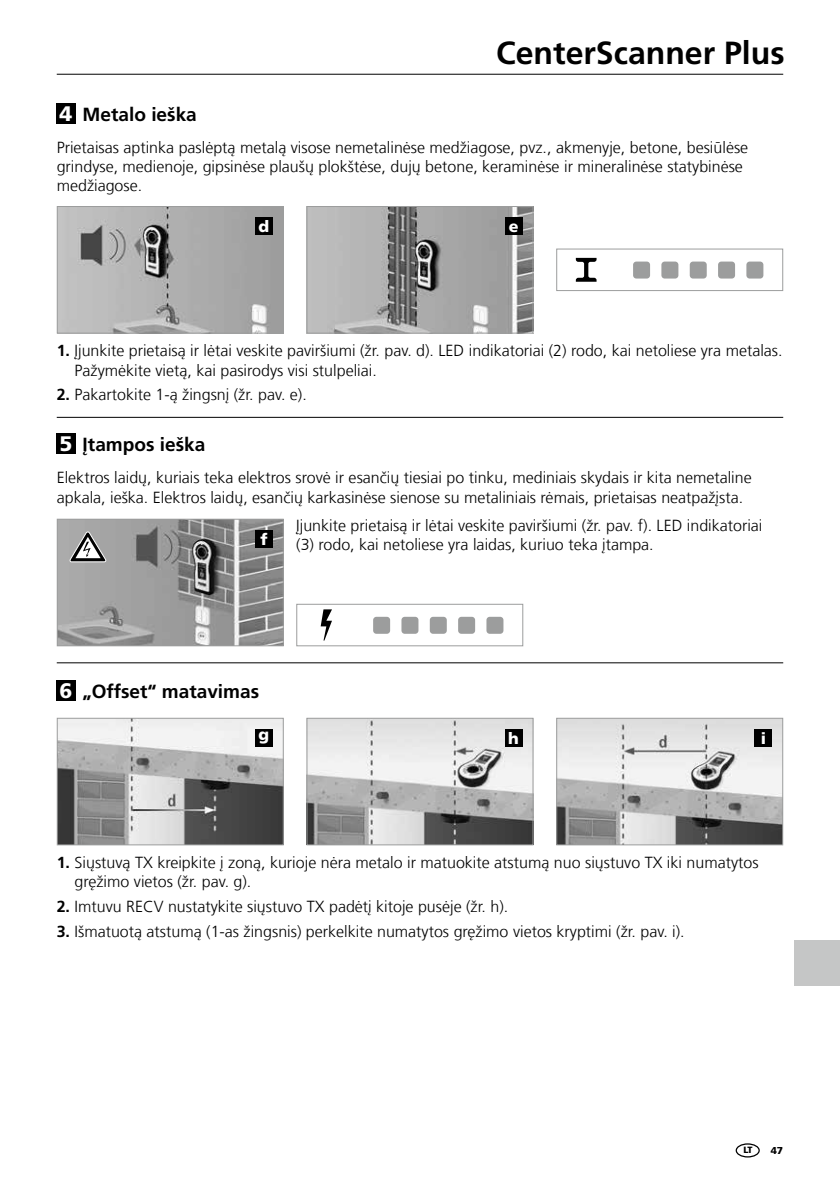
<style>
.page{position:relative;width:840px;height:1191px;background:#fff}
.page>*{position:absolute;margin:0;border:0;box-sizing:border-box;transform-origin:0 0}
.t1{font:700 32px "Frutiger LT Com";color:#000}
.t2{font:900 21px "Frutiger LT Com";color:#fff}
.t3{font:700 19px "Frutiger LT Com";color:#000}
.t4{font:300 16px/19.2px "Frutiger LT Com";color:#000}
.t5{font:900 16px "Frutiger LT Com";color:#fff}
.t6{font:900 10px "Frutiger LT Com";color:#000}
.t7{font:900 9px "Frutiger LT Com";color:#000}
.s1{font-weight:900;font-size:21px;color:#fff}
.s2{font-weight:700}
</style>
<div class="page">
<hr style="left:57px;top:74px;width:725px;height:1px;background:#000">
<img style="left:59px;top:208px;width:222px;height:123px">
<div style="left:57px;top:206px;width:226px;height:127px;border:1px solid #9c9d9d"></div>
<img style="left:308px;top:208px;width:223px;height:123px">
<div style="left:306px;top:206px;width:227px;height:127px;border:1px solid #9c9d9d"></div>
<div style="left:255px;top:217px;width:17px;height:17px;background:#000"></div>
<div style="left:505px;top:217px;width:17px;height:17px;background:#000"></div>
<div style="left:556px;top:248px;width:226px;height:43px;border:1px solid #9c9d9d"></div>
<svg style="left:575px;top:258px;width:21px;height:24px"></svg>
<div style="left:689px;top:261px;width:17px;height:17px;background:#9c9d9d;border-radius:3px"></div>
<div style="left:661px;top:261px;width:17px;height:17px;background:#9c9d9d;border-radius:3px"></div>
<div style="left:746px;top:261px;width:17px;height:17px;background:#9c9d9d;border-radius:3px"></div>
<div style="left:717px;top:261px;width:17px;height:17px;background:#9c9d9d;border-radius:3px"></div>
<div style="left:632px;top:261px;width:17px;height:17px;background:#9c9d9d;border-radius:3px"></div>
<hr style="left:57px;top:417px;width:725px;height:1px;background:#000">
<div style="left:296px;top:604px;width:227px;height:42px;border:1px solid #9c9d9d"></div>
<div style="left:429px;top:617px;width:17px;height:17px;background:#9c9d9d;border-radius:3px"></div>
<div style="left:401px;top:617px;width:17px;height:17px;background:#9c9d9d;border-radius:3px"></div>
<div style="left:486px;top:617px;width:17px;height:17px;background:#9c9d9d;border-radius:3px"></div>
<div style="left:458px;top:617px;width:17px;height:17px;background:#9c9d9d;border-radius:3px"></div>
<div style="left:373px;top:617px;width:17px;height:17px;background:#9c9d9d;border-radius:3px"></div>
<svg style="left:320px;top:609px;width:12px;height:31px"></svg>
<img style="left:59px;top:521px;width:222px;height:123px">
<div style="left:57px;top:519px;width:226px;height:127px;border:1px solid #9c9d9d"></div>
<div style="left:255px;top:530px;width:17px;height:17px;background:#000"></div>
<svg style="left:70px;top:531px;width:36px;height:31px"></svg>
<hr style="left:57px;top:662px;width:725px;height:1px;background:#000">
<div style="left:57px;top:680px;width:19px;height:20px;background:#000"></div>
<img style="left:59px;top:720px;width:222px;height:123px">
<div style="left:57px;top:718px;width:226px;height:127px;border:1px solid #9c9d9d"></div>
<img style="left:308px;top:720px;width:223px;height:123px">
<div style="left:306px;top:718px;width:227px;height:127px;border:1px solid #9c9d9d"></div>
<img style="left:558px;top:720px;width:222px;height:123px">
<div style="left:556px;top:718px;width:226px;height:127px;border:1px solid #9c9d9d"></div>
<div style="left:255px;top:729px;width:17px;height:17px;background:#000"></div>
<div style="left:505px;top:729px;width:17px;height:17px;background:#000"></div>
<div style="left:754px;top:729px;width:17px;height:17px;background:#000"></div>
<div style="left:57px;top:103px;width:19px;height:21px;background:#000"></div>
<div style="left:57px;top:434px;width:19px;height:20px;background:#000"></div>
<div style="left:735px;top:1143px;width:24px;height:14px;border:1px solid #000;border-radius:50%"></div>
<div style="left:794px;top:940px;width:45px;height:46px;background:#c5c6c6"></div>
<p class="t3" style="left:59px;top:103px;width:139px"><span class="s1">4</span> Metalo ieška</p>
<h1 class="t1" style="left:496px;top:34px;width:290px">CenterScanner Plus</h1>
<p class="t4" style="left:57px;top:138px;width:692px">Prietaisas aptinka paslėptą metalą visose nemetalinėse medžiagose, pvz., akmenyje, betone, besiūlėse grindyse, medienoje, gipsinėse plaušų plokštėse, dujų betone, keraminėse ir mineralinėse statybinėse medžiagose.</p>
<p class="t5" style="left:258px;top:217px;width:12px">d</p>
<p class="t5" style="left:508px;top:217px;width:11px">e</p>
<p class="t4" style="left:74px;top:341px;width:709px;text-indent:-18px"><span class="s2">1.</span> Įjunkite prietaisą ir lėtai veskite paviršiumi (žr. pav. d). LED indikatoriai (2) rodo, kai netoliese yra metalas.<br>Pažymėkite vietą, kai pasirodys visi stulpeliai.</p>
<p class="t4" style="left:57px;top:385px;width:251px"><span class="s2">2.</span> Pakartokite 1-ą žingsnį (žr. pav. e).</p>
<p class="t3" style="left:59px;top:433px;width:147px"><span class="s1">5</span> Įtampos ieška</p>
<p class="t4" style="left:57px;top:468px;width:696px">Elektros laidų, kuriais teka elektros srovė ir esančių tiesiai po tinku, mediniais skydais ir kita nemetaline apkala, ieška. Elektros laidų, esančių karkasinėse sienose su metaliniais rėmais, prietaisas neatpažįsta.</p>
<p class="t5" style="left:260px;top:529px;width:9px">f</p>
<p class="t4" style="left:296px;top:516px;width:467px">Įjunkite prietaisą ir lėtai veskite paviršiumi (žr. pav. f). LED indikatoriai (3) rodo, kai netoliese yra laidas, kuriuo teka įtampa.</p>
<h2 class="t2" style="left:59px;top:678px;width:14px">6</h2>
<p class="t3" style="left:83px;top:680px;width:178px">„Offset“ matavimas</p>
<p class="t5" style="left:258px;top:725px;width:12px">g</p>
<p class="t5" style="left:508px;top:728px;width:12px">h</p>
<p class="t5" style="left:760px;top:728px;width:7px">i</p>
<p class="t4" style="left:74px;top:853px;width:685px;text-indent:-18px"><span class="s2">1.</span> Siųstuvą TX kreipkite į zoną, kurioje nėra metalo ir matuokite atstumą nuo siųstuvo TX iki numatytos gręžimo vietos (žr. pav. g).</p>
<p class="t4" style="left:57px;top:897px;width:453px"><span class="s2">2.</span> Imtuvu RECV nustatykite siųstuvo TX padėtį kitoje pusėje (žr. h).</p>
<p class="t4" style="left:57px;top:922px;width:629px"><span class="s2">3.</span> Išmatuotą atstumą (1-as žingsnis) perkelkite numatytos gręžimo vietos kryptimi (žr. pav. i).</p>
<p class="t7" style="left:743px;top:1144px;width:11px">LT</p>
<p class="t6" style="left:770px;top:1144px;width:14px">47</p>
</div>
